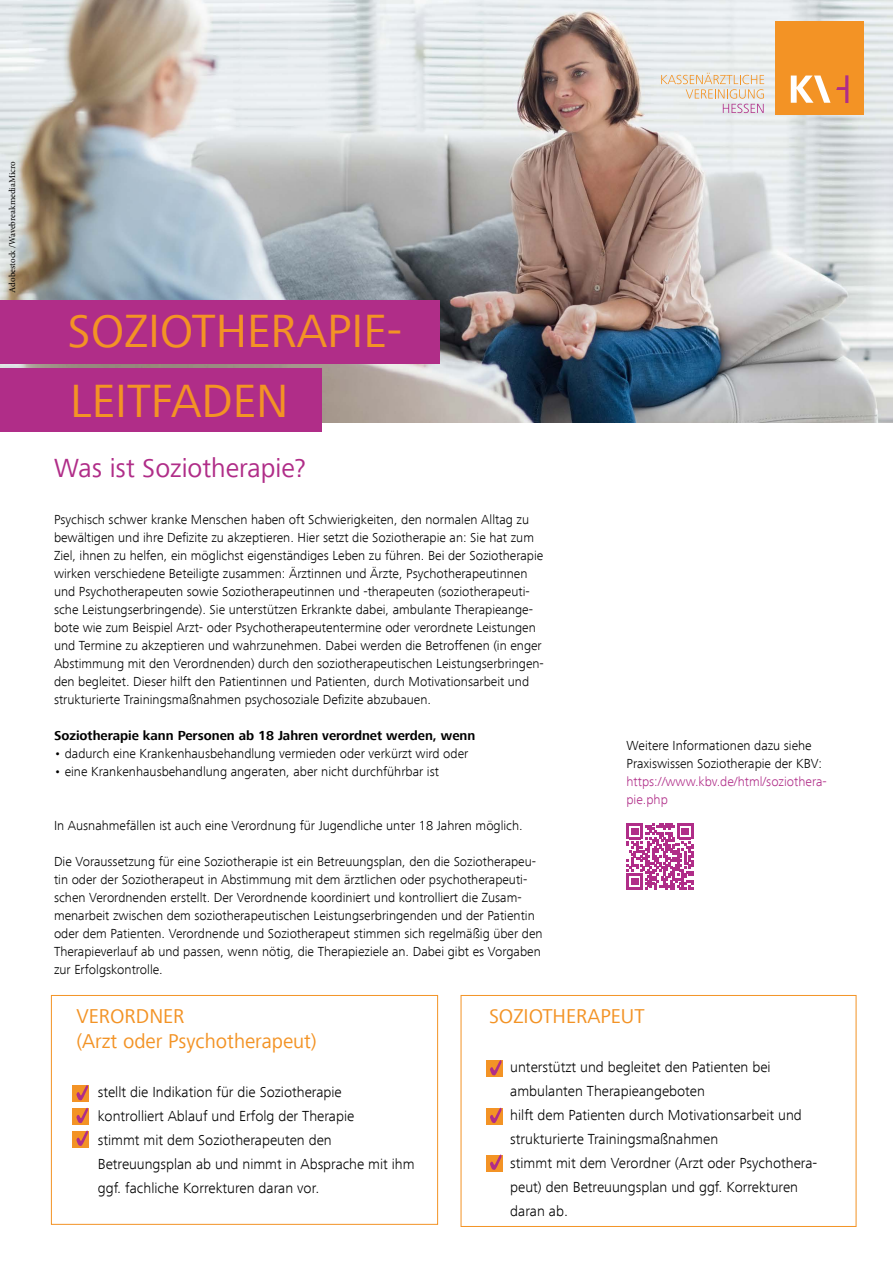
<style>
.page{position:relative;width:893px;height:1263px;background:#fff}
.page>*{position:absolute;margin:0;border:0;box-sizing:border-box;transform-origin:0 0}
.t1{font:48px/70.8px "Frutiger Next Com";color:#f39325}
.t2{font:27px "Frutiger Next Com";color:#b02d88}
.t3{font:20.55px/24.8px "Frutiger Next Com";color:#f39325}
.t4{font:300 15px/24px "Frutiger Next Com";color:#000}
.t5{font:300 13.5px/18px "Frutiger Next Com";color:#000}
.t6{font:700 13.5px "Frutiger Next Com";color:#000}
.t7{font:300 13.5px/18px "Frutiger Next Com";color:#b02d88}
.t8{font:9px "Minion Pro";letter-spacing:-.005em;color:#000}
</style>
<div class="page">
<div style="left:461px;top:995px;width:395px;height:232px;border:1px solid #f39325"></div>
<img style="left:1px;top:1px;width:891px;height:421px">
<svg style="left:661px;top:73px;width:103px;height:40px;background:#e7ded6"></svg>
<div style="left:775px;top:21px;width:89px;height:93px;background:#f39325"></div>
<svg style="left:791px;top:76px;width:39px;height:27px"></svg>
<svg style="left:836px;top:75px;width:12px;height:28px"></svg>
<svg style="left:627px;top:823px;width:66px;height:66px"></svg>
<div style="left:51px;top:995px;width:387px;height:230px;border:1px solid #f39325"></div>
<div style="left:72px;top:1086px;width:17px;height:16px;background:#f39325"></div>
<svg style="left:76px;top:1085px;width:12px;height:15px"></svg>
<div style="left:72px;top:1108px;width:17px;height:17px;background:#f39325"></div>
<svg style="left:76px;top:1108px;width:12px;height:15px"></svg>
<div style="left:72px;top:1131px;width:17px;height:16px;background:#f39325"></div>
<svg style="left:76px;top:1130px;width:12px;height:16px"></svg>
<div style="left:0;top:300px;width:439px;height:64px;background:#b02d88"></div>
<div style="left:0;top:368px;width:321px;height:64px;background:#b02d88"></div>
<div style="left:486px;top:1061px;width:16px;height:16px;background:#f39325"></div>
<svg style="left:490px;top:1060px;width:12px;height:15px"></svg>
<div style="left:486px;top:1108px;width:16px;height:17px;background:#f39325"></div>
<svg style="left:490px;top:1108px;width:12px;height:15px"></svg>
<div style="left:486px;top:1155px;width:16px;height:16px;background:#f39325"></div>
<svg style="left:490px;top:1154px;width:12px;height:16px"></svg>
<p class="t8" style="left:6px;top:293px;width:133px;rotate:-90deg">Adobestock /WavebreakmediaMicro</p>
<h1 class="t1" style="left:67px;top:295px;width:336px">SOZIOTHERAPIE-<br>LEITFADEN</h1>
<h2 class="t2" style="left:54px;top:452px;width:253px">Was ist Soziotherapie?</h2>
<p class="t5" style="left:54px;top:510px;width:491px">Psychisch schwer kranke Menschen haben oft Schwierigkeiten, den normalen Alltag zu bewältigen und ihre Defizite zu akzeptieren. Hier setzt die Soziotherapie an: Sie hat zum Ziel, ihnen zu helfen, ein möglichst eigenständiges Leben zu führen. Bei der Soziotherapie wirken verschiedene Beteiligte zusammen: Ärztinnen und Ärzte, Psychotherapeutinnen und Psychotherapeuten sowie Soziotherapeutinnen und -therapeuten (soziotherapeuti&shy;sche Leistungserbringende). Sie unterstützen Erkrankte dabei, ambulante Therapieange&shy;bote wie zum Beispiel Arzt- oder Psychotherapeutentermine oder verordnete Leistungen und Termine zu akzeptieren und wahrzunehmen. Dabei werden die Betroffenen (in enger Abstimmung mit den Verordnenden) durch den soziotherapeutischen Leistungserbringen&shy;den begleitet. Dieser hilft den Patientinnen und Patienten, durch Motivationsarbeit und strukturierte Trainingsmaßnahmen psychosoziale Defizite abzubauen.</p>
<p class="t6" style="left:54px;top:727px;width:423px">Soziotherapie kann Personen ab 18 Jahren verordnet werden, wenn</p>
<p class="t5" style="left:54px;top:744px;width:416px">• dadurch eine Krankenhausbehandlung vermieden oder verkürzt wird oder</p>
<p class="t5" style="left:54px;top:762px;width:386px">• eine Krankenhausbehandlung angeraten, aber nicht durchführbar ist</p>
<p class="t5" style="left:54px;top:816px;width:470px">In Ausnahmefällen ist auch eine Verordnung für Jugendliche unter 18 Jahren möglich.</p>
<p class="t5" style="left:54px;top:852px;width:490px">Die Voraussetzung für eine Soziotherapie ist ein Betreuungsplan, den die Soziotherapeu&shy;tin oder der Soziotherapeut in Abstimmung mit dem ärztlichen oder psychotherapeuti&shy;schen Verordnenden erstellt. Der Verordnende koordiniert und kontrolliert die Zusam&shy;menarbeit zwischen dem soziotherapeutischen Leistungserbringenden und der Patientin oder dem Patienten. Verordnende und Soziotherapeut stimmen sich regelmäßig über den Therapieverlauf ab und passen, wenn nötig, die Therapieziele an. Dabei gibt es Vorgaben zur Erfolgskontrolle.</p>
<p class="t5" style="left:626px;top:737px;width:197px">Weitere Informationen dazu siehe<br>Praxiswissen Soziotherapie der KBV:</p>
<p class="t7" style="left:626px;top:773px;width:202px">https://www.kbv.de/html/soziothera&shy;pie.php</p>
<h3 class="t3" style="left:77px;top:1004px;width:242px">VERORDNER<br>(Arzt oder Psychotherapeut)</h3>
<p class="t4" style="left:98px;top:1080px;width:318px">stellt die Indikation für die Soziotherapie<br>kontrolliert Ablauf und Erfolg der Therapie<br>stimmt mit dem Soziotherapeuten den Betreuungsplan ab und nimmt in Absprache mit ihm ggf. fachliche Korrekturen daran vor.</p>
<h3 class="t3" style="left:489px;top:1004px;width:157px">SOZIOTHERAPEUT</h3>
<p class="t4" style="left:510px;top:1055px;width:309px">unterstützt und begleitet den Patienten bei ambulanten Therapieangeboten<br>hilft dem Patienten durch Motivationsarbeit und strukturierte Trainingsmaßnahmen<br>stimmt mit dem Verordner (Arzt oder Psychothera&shy;peut) den Betreuungsplan und ggf. Korrekturen daran ab.</p>
</div>
